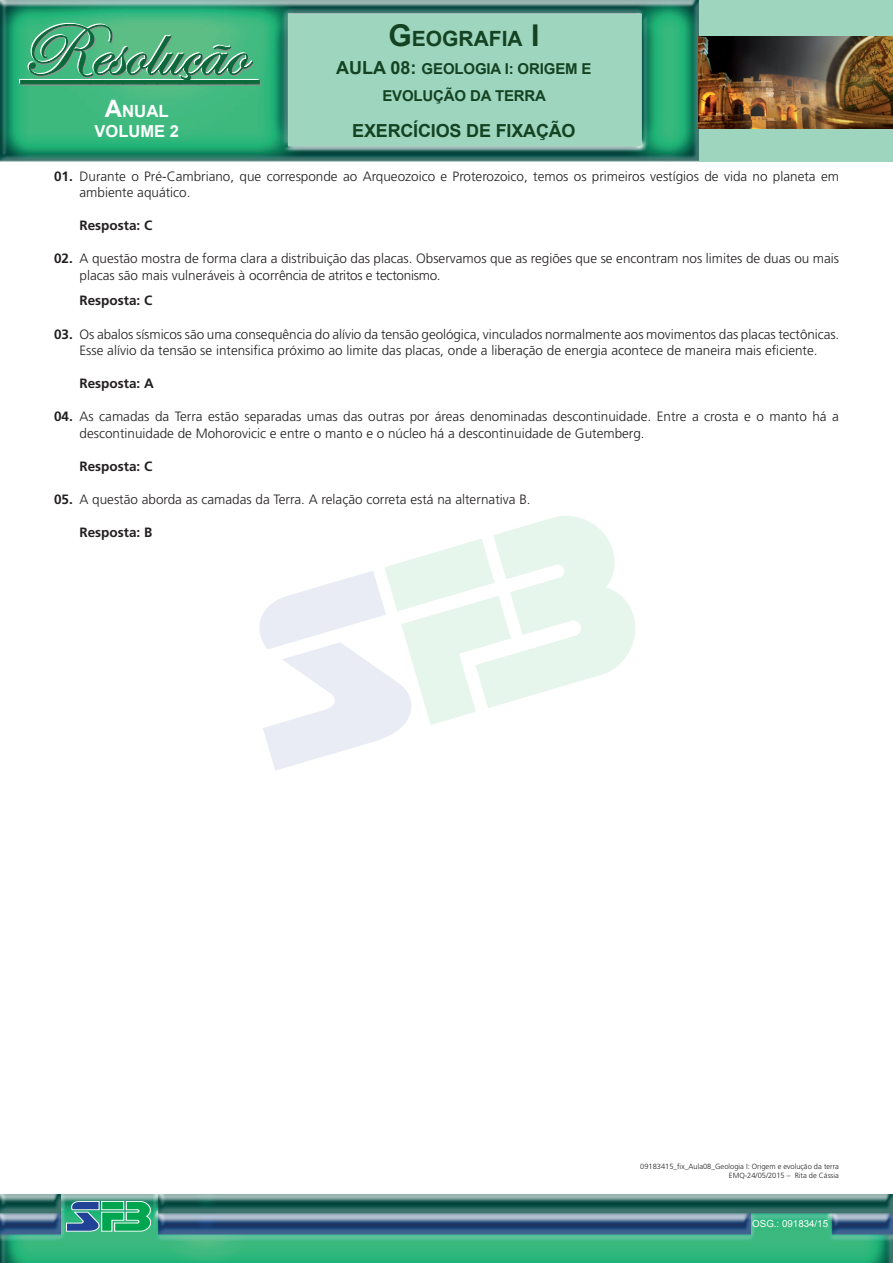
<style>
.page{position:relative;width:893px;height:1263px;background:#fff}
.page>*{position:absolute;margin:0;border:0;box-sizing:border-box;transform-origin:0 0}
.t1{font:700 21px "Arial";color:#144322}
.t2{font:700 18px "Arial";letter-spacing:-.01em;color:#144322}
.t3{font:700 16.8px "Arial";color:#fff}
.t4{font:700 16.5px "Arial";color:#fff}
.t5{font:700 15px/27.6px "Arial";letter-spacing:-.01em;color:#144322}
.Exercício_chamada{font:300 13.5px/16.2px "Frutiger";color:#231f20}
.Exercício_chamada-2{font:700 13.5px "Frutiger";color:#231f20}
.t6{font:9.75px "Arial";color:#fff}
.t7{font:300 7.5px "Frutiger";color:#231f20}
.s1{font-size:24px}
.s2{font-style:inherit}
.s3{font-size:30px}
.s4{font-size:18px}
.s5{font-weight:700}
</style>
<div class="page">
<div style="left:0;top:0;width:893px;height:162px;background:#9ed5bf"></div>
<img style="left:0;top:0;width:698px;height:162px">
<img style="left:698px;top:37px;width:195px;height:91px">
<div style="left:19px;top:79px;width:70px;height:4px;border:1px solid #fff"></div>
<svg style="left:20px;top:23px;width:240px;height:62px;background:#52aa7d"></svg>
<div style="left:224px;top:80px;width:22px;height:4px;border:1px solid #0b693a"></div>
<div style="left:246px;top:80px;width:14px;height:4px;border:1px solid #0b693a"></div>
<img style="left:0;top:1195px;width:893px;height:68px">
<svg style="left:66px;top:1201px;width:85px;height:30px;background:#39a184"></svg>
<svg style="left:259px;top:516px;width:376px;height:255px"></svg>
<p class="t3" style="left:105px;top:100px;width:64px"><span class="s1">A</span>NUAL</p>
<p class="t4" style="left:95px;top:120px;width:86px">VOLUME <span class="s2">2</span></p>
<h1 class="t1" style="left:388px;top:25px;width:148px"><span class="s3">G</span>EOGRAFIA <span class="s3">I</span></h1>
<p class="t5" style="left:382px;top:55px;width:209px;text-indent:-46px"><span class="s4">AULA 08:</span> GEOLOGIA I: ORIGEM E<br>EVOLUÇÃO DA TERRA</p>
<h2 class="t2" style="left:352px;top:119px;width:223px">EXERCÍCIOS DE FIXAÇÃO</h2>
<p class="Exercício_chamada" style="left:80px;top:168px;width:761px;text-indent:-26px"><span class="s5">01.</span> Durante o Pré-Cambriano, que corresponde ao Arqueozoico e Proterozoico, temos os primeiros vestígios de vida no planeta em ambiente aquático.</p>
<p class="Exercício_chamada-2" style="left:80px;top:217px;width:74px">Resposta: C</p>
<p class="Exercício_chamada" style="left:80px;top:250px;width:761px;line-height:16.8px;text-indent:-26px"><span class="s5">02.</span> A questão mostra de forma clara a distribuição das placas. Observamos que as regiões que se encontram nos limites de duas ou mais placas são mais vulneráveis à ocorrência de atritos e tectonismo.</p>
<p class="Exercício_chamada-2" style="left:80px;top:293px;width:74px">Resposta: C</p>
<p class="Exercício_chamada" style="left:54px;top:326px;width:787px;text-align:center"><span class="s5">03.</span> Os abalos sísmicos são uma consequência do alívio da tensão geológica, vinculados normalmente aos movimentos das placas tectônicas.<br>Esse alívio da tensão se intensifica próximo ao limite das placas, onde a liberação de energia acontece de maneira mais eficiente.</p>
<p class="Exercício_chamada-2" style="left:80px;top:375px;width:76px">Resposta: A</p>
<p class="Exercício_chamada" style="left:80px;top:409px;width:761px;text-indent:-26px"><span class="s5">04.</span> As camadas da Terra estão separadas umas das outras por áreas denominadas descontinuidade. Entre a crosta e o manto há a descontinuidade de Mohorovicic e entre o manto e o núcleo há a descontinuidade de Gutemberg.</p>
<p class="Exercício_chamada-2" style="left:80px;top:458px;width:74px">Resposta: C</p>
<p class="Exercício_chamada" style="left:54px;top:491px;width:478px"><span class="s5">05.</span> A questão aborda as camadas da Terra. A relação correta está na alternativa B.</p>
<p class="Exercício_chamada-2" style="left:80px;top:525px;width:74px">Resposta: B</p>
<p class="t7" style="left:640px;top:1162px;width:200px">09183415_fix_Aula08_Geologia I: Origem e evolução da terra</p>
<p class="t7" style="left:729px;top:1171px;width:112px">EMQ-24/05/2015 – Rita de Cássia</p>
<p class="t6" style="left:752px;top:1217px;width:77px">OSG.: 091834/15</p>
</div>
